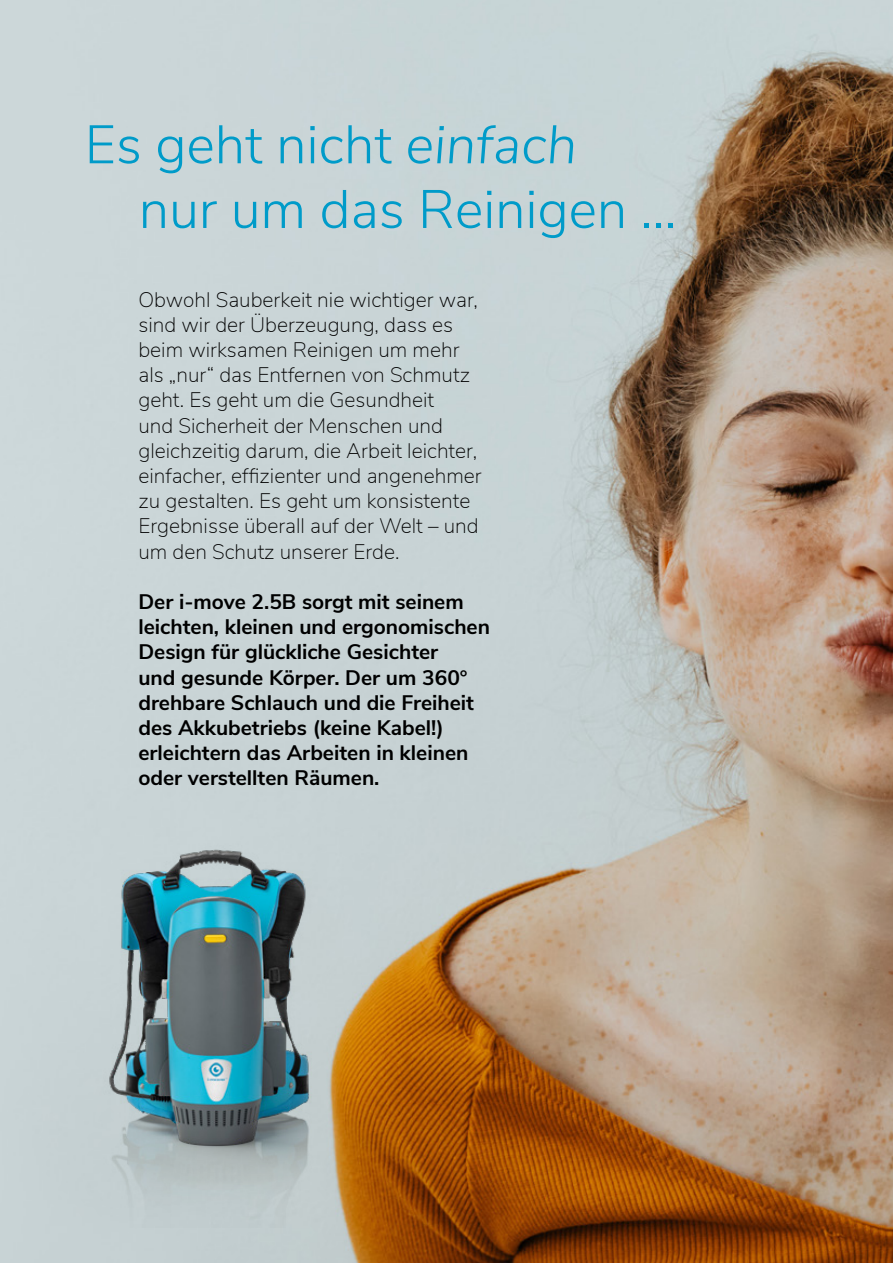
<style>
.page{position:relative;width:893px;height:1263px;background:#fff}
.page>*{position:absolute;margin:0;border:0;box-sizing:border-box;transform-origin:0 0}
.t1{font:300 53.85px/64.7px "Nunito Sans";color:#009bc9}
.t2{font:200 21px/25.2px "Nunito Sans";color:#000}
.t3{font:700 21px/25.2px "Nunito Sans";color:#000}
.s1{font-style:italic}
</style>
<div class="page">
<img style="left:0;top:0;width:893px;height:1263px">
<img style="left:78px;top:818px;width:273px;height:409px">
<h1 class="t1" style="left:139px;top:109px;width:539px;text-indent:-54px">Es geht nicht <span class="s1">einfach<br></span>nur um das Reinigen ...</h1>
<p class="t2" style="left:138px;top:286px;width:345px">Obwohl Sauberkeit nie wichtiger war, sind wir der Überzeugung, dass es beim wirksamen Reinigen um mehr als „nur“ das Entfernen von Schmutz geht. Es geht um die Gesundheit<br>und Sicherheit der Menschen und gleichzeitig darum, die Arbeit leichter, einfacher, effizienter und angenehmer zu gestalten. Es geht um konsistente Ergebnisse überall auf der Welt – und um den Schutz unserer Erde.</p>
<p class="t3" style="left:138px;top:588px;width:353px">Der i-move 2.5B sorgt mit seinem leichten, kleinen und ergonomischen Design für glückliche Gesichter<br>und gesunde Körper. Der um 360° drehbare Schlauch und die Freiheit des Akkubetriebs (keine Kabel!) erleichtern das Arbeiten in kleinen oder verstellten Räumen.</p>
</div>
